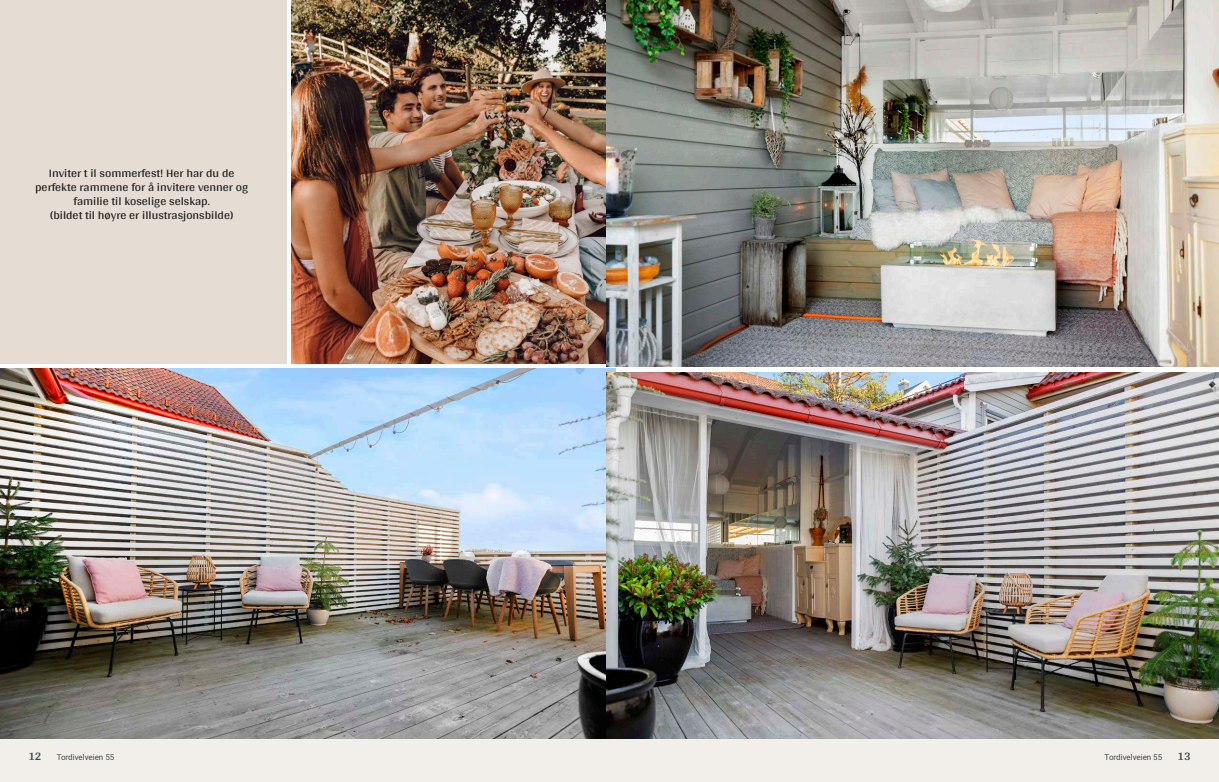
<style>
.page{position:relative;width:1219px;height:782px;background:#fff}
.page>*{position:absolute;margin:0;border:0;box-sizing:border-box;transform-origin:0 0}
.t1{font:12px/14px "Arya";color:#1d1d1b;text-align:center}
.t2{font:700 12px "Arya";color:#414749}
.t3{font:8px "Roboto Vitec";color:#414749}
</style>
<div class="page">
<img style="left:0;top:369px;width:615px;height:370px">
<img style="left:292px;top:0;width:315px;height:363px">
<div style="left:0;top:739px;width:612px;height:42px;background:#f2eeea"></div>
<div style="left:0;top:0;width:286px;height:363px;background:#e5dcd4"></div>
<img style="left:607px;top:0;width:612px;height:367px">
<img style="left:607px;top:372px;width:612px;height:367px">
<div style="left:607px;top:739px;width:612px;height:42px;background:#f2eeea"></div>
<p class="t1" style="left:35px;top:165px;width:215px">Inviter t il sommerfest! Her har du de perfekte rammene for å invitere venner og familie til koselige selskap.<br>(bildet til høyre er illustrasjonsbilde)</p>
<p class="t2" style="left:28px;top:749px;width:15px">12</p>
<p class="t3" style="left:57px;top:751px;width:59px">Tordivelveien 55</p>
<p class="t3" style="left:1105px;top:751px;width:59px">Tordivelveien 55</p>
<p class="t2" style="left:1177px;top:749px;width:15px">13</p>
</div>
